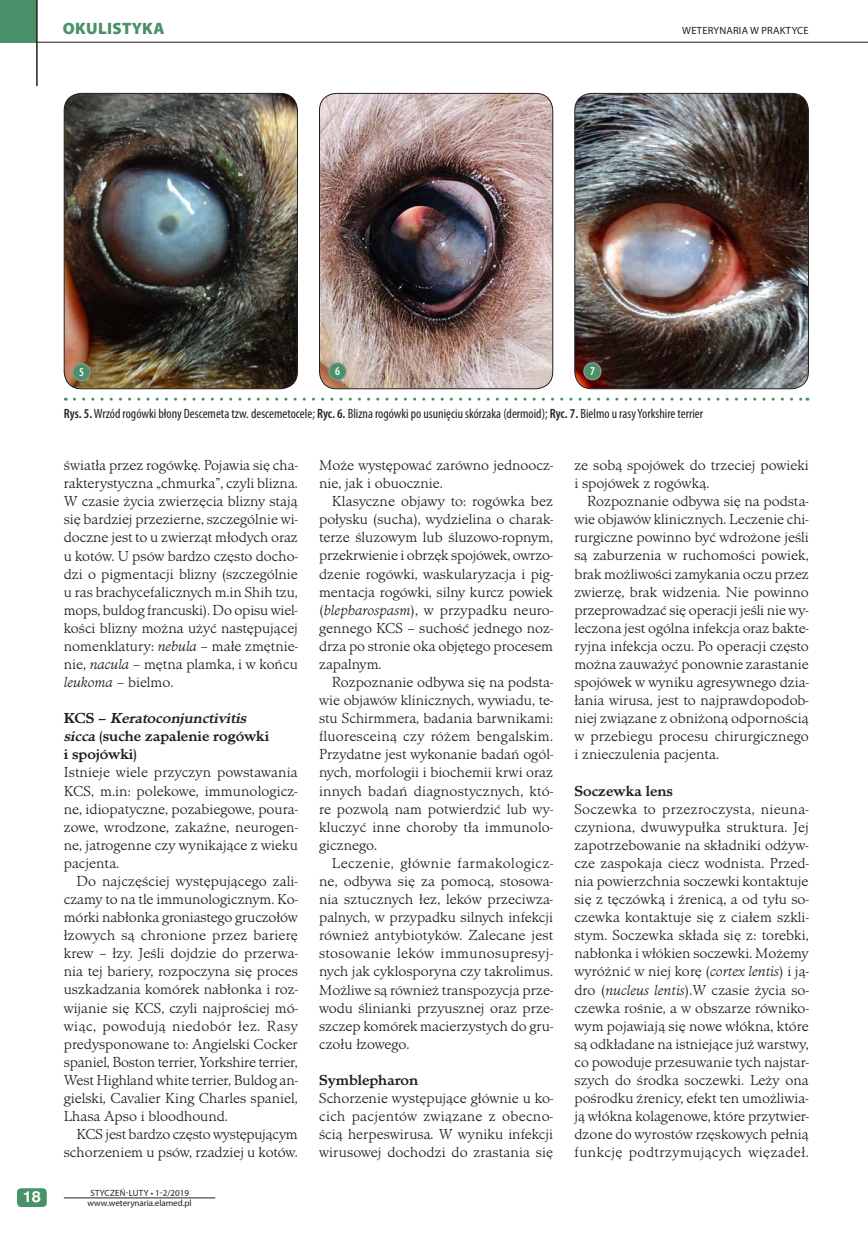
<style>
.page{position:relative;width:868px;height:1234px;background:#fff}
.page>*{position:absolute;margin:0;border:0;box-sizing:border-box;transform-origin:0 0}
.t1{font:900 16.5px "Myriad Pro";letter-spacing:.02em;color:#499269}
.t2{font:300 15px/18.1px "Minister TCE";color:#231f20;text-align:justify}
.t3{font:700 15px/18px "Minister TCE";color:#231f20}
.t4{font:700 15px "Nimbus San LCE";color:#fff;scale:1.1 1}
.t5{font:condensed 13.5px "Myriad Pro";color:#231f20}
.t6{font:600 condensed 12px "Myriad Pro";color:#fff}
.t7{font:10.5px "Myriad Pro";letter-spacing:.02em;color:#231f20}
.t8{font:9px "Myriad Pro";letter-spacing:-.005em;color:#231f20}
.t9{font:9px "Myriad Pro";letter-spacing:.02em;color:#231f20}
.s1{font-weight:600}
.s2{font-style:italic}
</style>
<div class="page">
<div style="left:0;top:0;width:37px;height:42px;background:#499269"></div>
<hr style="left:36px;top:0;width:2px;height:86px;background:#231f20">
<hr style="left:36px;top:42px;width:831px;height:1px;background:#231f20">
<div style="left:17px;top:1187px;width:30px;height:19px;background:#499269;border-radius:4px"></div>
<hr style="left:64px;top:1197px;width:151px;height:1px;background:#231f20">
<img style="left:64px;top:93px;width:233px;height:295px">
<div style="left:64px;top:93px;width:234px;height:296px;border:1px solid #231f20;border-radius:17px"></div>
<img style="left:319px;top:93px;width:233px;height:295px">
<div style="left:319px;top:93px;width:234px;height:296px;border:1px solid #231f20;border-radius:17px"></div>
<img style="left:574px;top:93px;width:234px;height:295px">
<div style="left:574px;top:93px;width:234px;height:296px;border:1px solid #231f20;border-radius:17px"></div>
<svg style="left:74px;top:397px;width:733px;height:3px"></svg>
<div style="left:73px;top:363px;width:17px;height:18px;background:#499269;border-radius:50%"></div>
<div style="left:72px;top:363px;width:19px;height:18px;border:1px solid #939598;border-radius:50%"></div>
<div style="left:583px;top:362px;width:18px;height:18px;background:#499269;border-radius:50%"></div>
<div style="left:583px;top:362px;width:18px;height:18px;border:1px solid #939598;border-radius:50%"></div>
<div style="left:329px;top:363px;width:17px;height:17px;background:#499269;border-radius:50%"></div>
<div style="left:328px;top:362px;width:18px;height:18px;border:1px solid #939598;border-radius:50%"></div>
<p class="t1" style="left:63px;top:19px;width:103px">OKULISTYKA</p>
<p class="t7" style="left:682px;top:25px;width:128px">WETERYNARIA W PRAKTYCE</p>
<p class="t4" style="left:23px;top:1187px;width:18px">18</p>
<p class="t6" style="left:79px;top:365px;width:6px">5</p>
<p class="t6" style="left:335px;top:365px;width:6px">6</p>
<p class="t6" style="left:590px;top:364px;width:6px">7</p>
<p class="t5" style="left:64px;top:406px;width:640px"><span class="s1">Rys. 5.</span>Wrzód rogówki błony Descemeta tzw. descemetocele; <span class="s1">Ryc. 6.</span> Blizna rogówki po usunięciu skórzaka (dermoid); <span class="s1">Ryc. 7.</span> Bielmo u rasy Yorkshire terrier</p>
<p class="t2" style="left:574px;top:456px;width:236px">ze sobą spojówek do trzeciej powieki i spojówek z rogówką.</p>
<p class="t2" style="left:574px;top:492px;width:236px;text-indent:13px">Rozpoznanie odbywa się na podsta&shy;wie objawów klinicznych. Leczenie chi&shy;rurgiczne powinno być wdrożone jeśli są zaburzenia w ruchomości powiek, brak możliwości zamykania oczu przez zwierzę, brak widzenia. Nie powinno przeprowadzać się operacji jeśli nie wy&shy;leczona jest ogólna infekcja oraz bakte&shy;ryjna infekcja oczu. Po operacji często można zauważyć ponownie zarastanie spojówek w wyniku agresywnego dzia&shy;łania wirusa, jest to najprawdopodob&shy;niej związane z obniżoną odpornością w przebiegu procesu chirurgicznego i znieczulenia pacjenta.</p>
<p class="t3" style="left:574px;top:781px;width:100px">Soczewka lens</p>
<p class="t2" style="left:574px;top:799px;width:236px">Soczewka to przezroczysta, nieuna&shy;czyniona, dwuwypułka struktura. Jej zapotrzebowanie na składniki odżyw&shy;cze zaspokaja ciecz wodnista. Przed&shy;nia powierzchnia soczewki kontaktuje się z tęczówką i źrenicą, a od tyłu so&shy;czewka kontaktuje się z ciałem szkli&shy;stym. Soczewka składa się z: torebki, nabłonka i włókien soczewki. Możemy wyróżnić w niej korę (<span class="s2">cortex lentis</span>) i ją&shy;dro (<span class="s2">nucleus lentis</span>).W czasie życia so&shy;czewka rośnie, a w obszarze równiko&shy;wym pojawiają się nowe włókna, które są odkładane na istniejące już warstwy, co powoduje przesuwanie tych najstar&shy;szych do środka soczewki. Leży ona pośrodku źrenicy, efekt ten umożliwia&shy;ją włókna kolagenowe, które przytwier&shy;dzone do wyrostów rzęskowych pełnią funkcję podtrzymujących więzadeł.</p>
<p class="t2" style="left:319px;top:456px;width:235px">Może występować zarówno jednoocz&shy;nie, jak i obuocznie.</p>
<p class="t2" style="left:319px;top:492px;width:235px;text-indent:13px">Klasyczne objawy to: rogówka bez połysku (sucha), wydzielina o charak&shy;terze śluzowym lub śluzowo-ropnym, przekrwienie i obrzęk spojówek, owrzo&shy;dzenie rogówki, waskularyzacja i pig&shy;mentacja rogówki, silny kurcz powiek (<span class="s2">blepharospasm</span>), w przypadku neuro&shy;gennego KCS – suchość jednego noz&shy;drza po stronie oka objętego procesem zapalnym.</p>
<p class="t2" style="left:319px;top:673px;width:235px;text-indent:13px">Rozpoznanie odbywa się na podsta&shy;wie objawów klinicznych, wywiadu, te&shy;stu Schirmmera, badania barwnikami: fluoresceiną czy różem bengalskim.<br>Przydatne jest wykonanie badań ogól&shy;nych, morfologii i biochemii krwi oraz innych badań diagnostycznych, któ&shy;re pozwolą nam potwierdzić lub wy&shy;kluczyć inne choroby tła immunolo&shy;gicznego.</p>
<p class="t2" style="left:319px;top:854px;width:235px;text-indent:13px">Leczenie, głównie farmakologicz&shy;ne, odbywa się za pomocą, stosowa&shy;nia sztucznych łez, leków przeciwza&shy;palnych, w przypadku silnych infekcji również antybiotyków. Zalecane jest stosowanie leków immunosupresyj&shy;nych jak cyklosporyna czy takrolimus.<br>Możliwe są również transpozycja prze&shy;wodu ślinianki przyusznej oraz prze&shy;szczep komórek macierzystych do gru&shy;czołu łzowego.</p>
<p class="t3" style="left:319px;top:1070px;width:101px">Symblepharon</p>
<p class="t2" style="left:319px;top:1089px;width:235px">Schorzenie występujące głównie u ko&shy;cich pacjentów związane z obecno&shy;ścią herpeswirusa. W wyniku infekcji wirusowej dochodzi do zrastania się</p>
<p class="t2" style="left:64px;top:456px;width:235px">światła przez rogówkę. Pojawia się cha&shy;rakterystyczna „chmurka”, czyli blizna.<br>W czasie życia zwierzęcia blizny stają się bardziej przezierne, szczególnie wi&shy;doczne jest to u zwierząt młodych oraz u kotów. U psów bardzo często docho&shy;dzi o pigmentacji blizny (szczególnie u ras brachycefalicznych m.in Shih tzu, mops, buldog francuski). Do opisu wiel&shy;kości blizny można użyć następującej nomenklatury: <span class="s2">nebula</span> – małe zmętnie&shy;nie, <span class="s2">nacula</span> – mętna plamka, i w końcu <span class="s2">leukoma</span> – bielmo.</p>
<p class="t3" style="left:64px;top:709px;width:207px">K C S – <span class="s2">Keratoconjunctivitis sicca</span> (suche zapalenie rogówki i spojówki)</p>
<p class="t2" style="left:64px;top:763px;width:235px">Istnieje wiele przyczyn powstawania KCS, m.in: polekowe, immunologicz&shy;ne, idiopatyczne, pozabiegowe, poura&shy;zowe, wrodzone, zakaźne, neurogen&shy;ne, jatrogenne czy wynikające z wieku pacjenta.</p>
<p class="t2" style="left:64px;top:872px;width:235px;text-indent:13px">Do najczęściej występującego zali&shy;czamy to na tle immunologicznym. Ko&shy;mórki nabłonka groniastego gruczołów łzowych są chronione przez barierę krew – łzy. Jeśli dojdzie do przerwa&shy;nia tej bariery, rozpoczyna się proces uszkadzania komórek nabłonka i roz&shy;wijanie się KCS, czyli najprościej mó&shy;wiąc, powodują niedobór łez. Rasy predysponowane to: Angielski Cocker spaniel, Boston terrier, Yorkshire terrier, West Highland white terrier, Buldog an&shy;gielski, Cavalier King Charles spaniel, Lhasa Apso i bloodhound.</p>
<p class="t2" style="left:64px;top:1125px;width:235px;text-align:right">KCS jest bardzo często występującym schorzeniem u psów, rzadziej u kotów.</p>
<p class="t9" style="left:90px;top:1187px;width:100px">STYCZEŃ-LUTY • 1-2/2019</p>
<p class="t8" style="left:87px;top:1197px;width:106px">www.weterynaria.elamed.pl</p>
</div>
